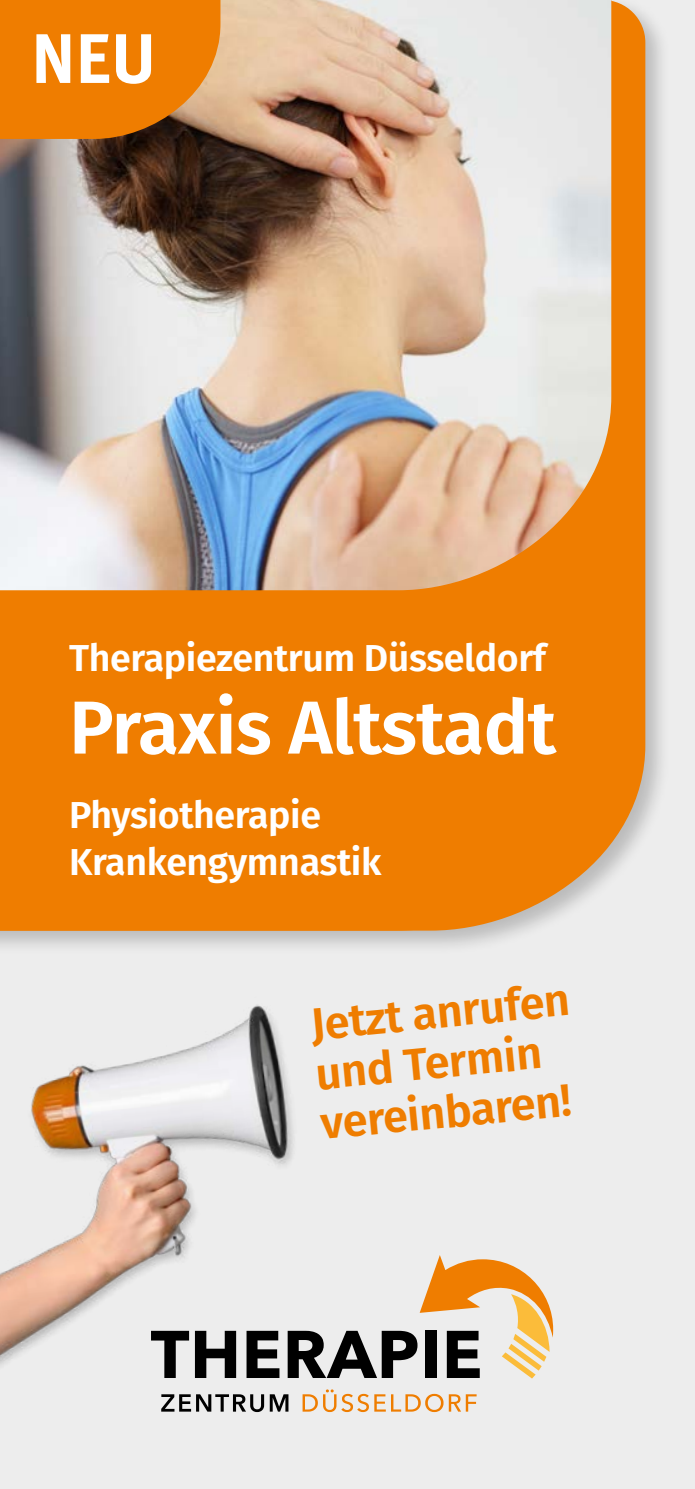
<style>
.page{position:relative;width:695px;height:1489px;background:#fff}
.page>*{position:absolute;margin:0;border:0;box-sizing:border-box;transform-origin:0 0}
.t1{font:600 75px "Fira Sans";letter-spacing:-.01em;color:#fff}
.t2{font:700 70px "Meta OT";color:#fff}
.t3{font:600 45px/50px "Fira Sans";color:#ef7d00}
.t4{font:600 37.5px/47px "Fira Sans";letter-spacing:-.01em;color:#fff}
</style>
<div class="page">
<div style="left:0;top:0;width:694px;height:1488px;background:#ededed"></div>
<div style="left:0;top:0;width:671px;height:956px;background:#000;opacity:.21"></div>
<svg style="left:609px;top:0;width:36px;height:930px;background:#ed8a1e"></svg>
<div style="left:0;top:590px;width:609px;height:257px;background:#ef7d00"></div>
<svg style="left:161px;top:1394px;width:103px;height:17px"></svg>
<svg style="left:270px;top:1394px;width:18px;height:17px"></svg>
<svg style="left:302px;top:1389px;width:174px;height:22px"></svg>
<img style="left:0;top:847px;width:613px;height:532px">
<img style="left:0;top:0;width:611px;height:590px">
<svg style="left:0;top:0;width:220px;height:139px;background:#e47b09"></svg>
<h2 class="t2" style="left:31px;top:14px;width:126px">NEU</h2>
<p class="t4" style="left:69px;top:632px;width:478px">Therapiezentrum Düsseldorf</p>
<h1 class="t1" style="left:69px;top:665px;width:488px">Praxis Altstadt</h1>
<p class="t4" style="left:69px;top:789px;width:314px">Physiotherapie<br>Krankengymnastik</p>
<p class="t3" style="left:308px;top:995px;width:261px;rotate:-5deg">Jetzt anrufen und Termin vereinbaren!</p>
</div>
